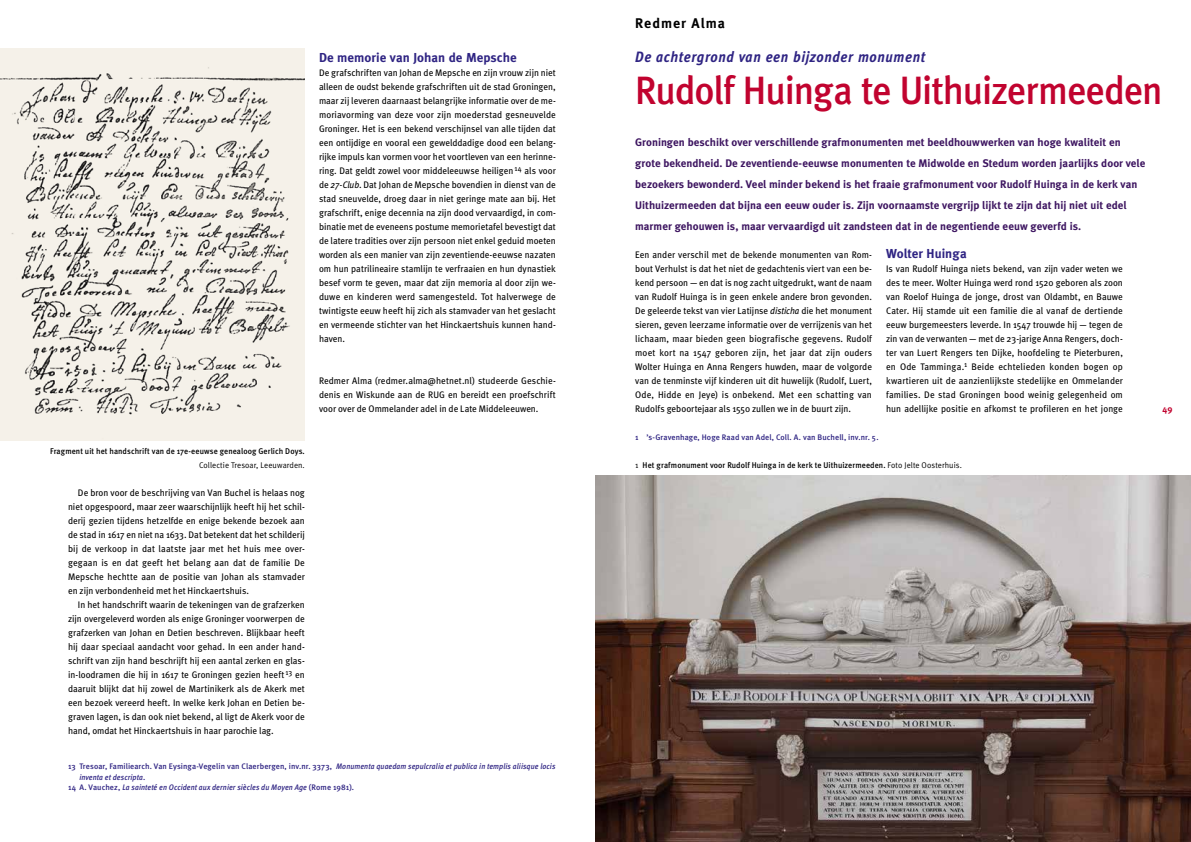
<style>
.page{position:relative;width:1191px;height:842px;background:#fff}
.page>*{position:absolute;margin:0;border:0;box-sizing:border-box;transform-origin:0 0}
.t1{font:500 39.5px "Meta";letter-spacing:-.03em;color:#c1032f;scale:.95 1}
.t2{font:italic 700 15px "Meta";letter-spacing:.045em;color:#2f2483;scale:.92 1}
.t3{font:700 14px "Meta";letter-spacing:.07em;color:#000}
.t4{font:700 13px "Meta";color:#2f2483}
.t5{font:700 11px/21px "Meta";color:#3e1661}
.t6{font:9.5px/14px "Meta";color:#000;text-align:justify;scale:.96 1}
.t7{font:700 9px "Meta";color:#c1032f}
.t8{font:500 8.3px "Meta";letter-spacing:.01em;color:#000;scale:.96 1}
.t9{font:8.3px "Meta Normal";letter-spacing:.015em;color:#000;scale:.96 1}
.t10{font:500 8px "Meta";letter-spacing:.01em;color:#2f2483}
.t11{font:italic 500 8px "Meta";letter-spacing:.015em;color:#2f2483;scale:.92 1}
.s1{font-style:italic}
.s2{font-style:normal}
.s3{font-family:"Meta Normal";font-weight:400}
</style>
<div class="page">
<img style="left:595px;top:476px;width:596px;height:366px">
<img style="left:0;top:48px;width:305px;height:392px">
<h3 class="t4" style="left:319px;top:50px;width:199px">De memorie van Johan de Mepsche</h3>
<p class="t6" style="left:319px;top:66px;width:248px">De grafschriften van Johan de Mepsche en zijn vrouw zijn niet alleen de oudst bekende grafschriften uit de stad Groningen, maar zij leveren daarnaast belangrijke informatie over de me&shy;moriavorming van deze voor zijn moederstad gesneuvelde Groninger. Het is een bekend verschijnsel van alle tijden dat een ontijdige en vooral een gewelddadige dood een belang&shy;rijke impuls kan vormen voor het voortleven van een herinne&shy;ring. Dat geldt zowel voor middeleeuwse heiligen<sup>14</sup> als voor de <span class="s1">27-Club</span>. Dat Johan de Mepsche bovendien in dienst van de stad sneuvelde, droeg daar in niet geringe mate aan bij. Het grafschrift, enige decennia na zijn dood vervaardigd, in com&shy;binatie met de eveneens postume memorietafel bevestigt dat de latere tradities over zijn persoon niet enkel geduid moeten worden als een manier van zijn zeventiende-eeuwse nazaten om hun patrilineaire stamlijn te verfraaien en hun dynastiek besef vorm te geven, maar dat zijn memoria al door zijn we&shy;duwe en kinderen werd samengesteld. Tot halverwege de twintigste eeuw heeft hij zich als stamvader van het geslacht en vermeende stichter van het Hinckaertshuis kunnen hand&shy;haven.</p>
<p class="t6" style="left:319px;top:374px;width:248px">Redmer Alma (redmer.alma@hetnet.nl) studeerde Geschie&shy;denis en Wiskunde aan de RUG en bereidt een proefschrift voor over de Ommelander adel in de Late Middeleeuwen.</p>
<p class="t8" style="left:50px;top:447px;width:267px">Fragment uit het handschrift van de 17e-eeuwse genealoog Gerlich Doys.</p>
<p class="t9" style="left:199px;top:461px;width:112px">Collectie Tresoar, Leeuwarden.</p>
<p class="t6" style="left:68px;top:486px;width:248px;text-indent:10px">De bron voor de beschrijving van Van Buchel is helaas nog niet opgespoord, maar zeer waarschijnlijk heeft hij het schil&shy;derij gezien tijdens hetzelfde en enige bekende bezoek aan de stad in 1617 en niet na 1633. Dat betekent dat het schilderij bij de verkoop in dat laatste jaar met het huis mee over&shy;gegaan is en dat geeft het belang aan dat de familie De Mepsche hechtte aan de positie van Johan als stamvader en zijn verbondenheid met het Hinckaertshuis.</p>
<p class="t6" style="left:68px;top:598px;width:248px;text-align:left;text-indent:10px">In het handschrift waarin de tekeningen van de grafzerken zijn overgeleverd worden als enige Groninger voorwerpen de grafzerken van Johan en Detien beschreven. Blijkbaar heeft hij daar speciaal aandacht voor gehad. In een ander hand&shy;schrift van zijn hand beschrijft hij een aantal zerken en glas-- in-loodramen die hij in 1617 te Groningen gezien heeft <sup>13</sup> en daaruit blijkt dat hij zowel de Martinikerk als de Akerk met een bezoek vereerd heeft. In welke kerk Johan en Detien be&shy;graven lagen, is dan ook niet bekend, al ligt de Akerk voor de hand, omdat het Hinckaertshuis in haar parochie lag.</p>
<p class="t10" style="left:68px;top:762px;width:489px">13 Tresoar, Familiearch. Van Eysinga-Vegelin van Claerbergen, inv.nr. 3373, <span class="s1">Monumenta quaedam sepulcralia et publica in templis aliisque locis</span></p>
<p class="t11" style="left:79px;top:772px;width:73px">inventa et descripta<span class="s2">.</span></p>
<p class="t11" style="left:68px;top:783px;width:312px"><span class="s2">14 A. Vauchez,</span> La sainteté en Occident aux dernier siècles du Moyen Age <span class="s2">(Rome 1981).</span></p>
<h3 class="t3" style="left:635px;top:15px;width:91px">Redmer Alma</h3>
<h2 class="t2" style="left:635px;top:48px;width:316px">De achtergrond van een bijzonder monument</h2>
<h1 class="t1" style="left:635px;top:68px;width:556px">Rudolf Huinga te Uithuizermeeden</h1>
<p class="t5" style="left:635px;top:132px;width:511px">Groningen beschikt over verschillende grafmonumenten met beeldhouwwerken van hoge kwaliteit en grote bekendheid. De zeventiende-eeuwse monumenten te Midwolde en Stedum worden jaarlijks door vele bezoekers bewonderd. Veel minder bekend is het fraaie grafmonument voor Rudolf Huinga in de kerk van Uithuizermeeden dat bijna een eeuw ouder is. Zijn voornaamste vergrijp lijkt te zijn dat hij niet uit edel marmer gehouwen is, maar vervaardigd uit zandsteen dat in de negentiende eeuw geverfd is.</p>
<p class="t6" style="left:635px;top:248px;width:248px">Een ander verschil met de bekende monumenten van Rom&shy;bout Verhulst is dat het niet de gedachtenis viert van een be&shy;kend persoon — en dat is nog zacht uitgedrukt, want de naam van Rudolf Huinga is in geen enkele andere bron gevonden.<br>De geleerde tekst van vier Latijnse <span class="s1">disticha</span> die het monument sieren, geven leerzame informatie over de verrijzenis van het lichaam, maar bieden geen biografische gegevens. Rudolf moet kort na 1547 geboren zijn, het jaar dat zijn ouders Wolter Huinga en Anna Rengers huwden, maar de volgorde van de tenminste vijf kinderen uit dit huwelijk (Rudolf, Luert, Ode, Hidde en Jeye) is onbekend. Met een schatting van Rudolfs geboortejaar als 1550 zullen we in de buurt zijn.</p>
<p class="t10" style="left:635px;top:433px;width:245px">1 ’s-Gravenhage, Hoge Raad van Adel, Coll. A. van Buchell, inv.nr. 5.</p>
<h3 class="t4" style="left:886px;top:246px;width:82px">Wolter Huinga</h3>
<p class="t6" style="left:886px;top:262px;width:248px">Is van Rudolf Huinga niets bekend, van zijn vader weten we des te meer. Wolter Huinga werd rond 1520 geboren als zoon van Roelof Huinga de jonge, drost van Oldambt, en Bauwe Cater. Hij stamde uit een familie die al vanaf de dertiende eeuw burgemeesters leverde. In 1547 trouwde hij — tegen de zin van de verwanten — met de 23-jarige Anna Rengers, doch&shy;ter van Luert Rengers ten Dijke, hoofdeling te Pieterburen, en Ode Tamminga.<sup>1</sup> Beide echtelieden konden bogen op kwartieren uit de aanzienlijkste stedelijke en Ommelander families. De stad Groningen bood weinig gelegenheid om hun adellijke positie en afkomst te profileren en het jonge</p>
<p class="t8" style="left:635px;top:461px;width:342px"><span class="s3">1</span> Het grafmonument voor Rudolf Huinga in de kerk te Uithuizermeeden. <span class="s3">Foto Jelte Oosterhuis.</span></p>
<p class="t7" style="left:1162px;top:404px;width:11px">49</p>
</div>
